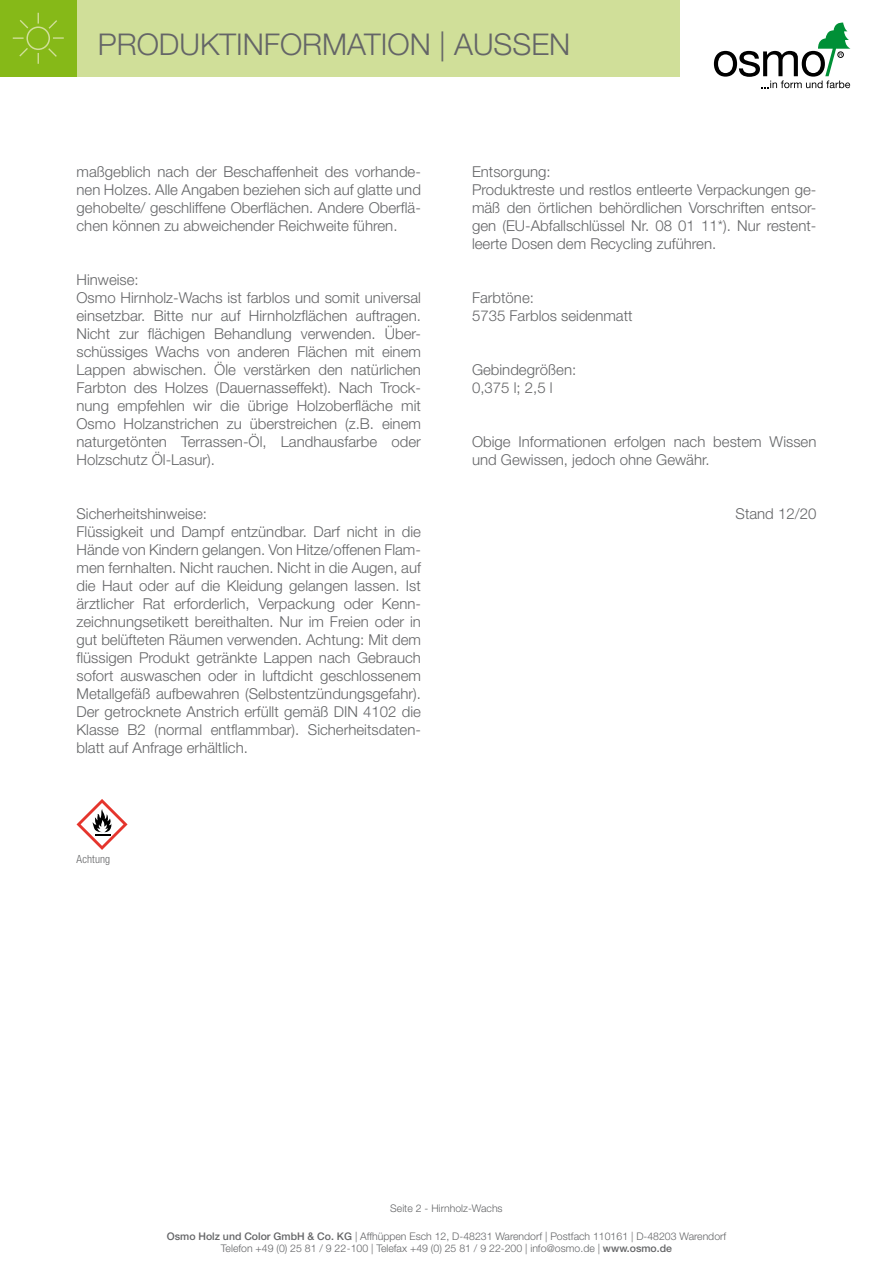
<style>
.page{position:relative;width:893px;height:1263px;background:#fff}
.page>*{position:absolute;margin:0;border:0;box-sizing:border-box;transform-origin:0 0}
.t1{font:300 30px "Helvetica Neue";color:#646567}
.t2{font:300 15px/18px "Helvetica Neue";color:#646567}
.t3{font:300 condensed 11.25px "Helvetica Neue";letter-spacing:.01em;color:#646567}
.t4{font:300 10.5px/12.6px "Helvetica Neue";color:#646567;text-align:center}
.s1{font-weight:500}
</style>
<div class="page">
<div style="left:77px;top:0;width:603px;height:77px;background:#d0df99"></div>
<svg style="left:714px;top:23px;width:136px;height:65px"></svg>
<div style="left:0;top:0;width:77px;height:77px;background:#86b918"></div>
<svg style="left:12px;top:12px;width:52px;height:52px"></svg>
<svg style="left:77px;top:799px;width:51px;height:51px"></svg>
<h1 class="t1" style="left:98px;top:26px;width:350px">PRODUKTINFORMATION |</h1>
<p class="t2" style="left:77px;top:162px;width:346px;text-align:justify">maßgeblich nach der Beschaffenheit des vorhande&shy;nen Holzes. Alle Angaben beziehen sich auf glatte und gehobelte/ geschliffene Oberflächen. Andere Oberflä&shy;chen können zu abweichender Reichweite führen.</p>
<p class="t2" style="left:77px;top:270px;width:346px">Hinweise:<br>Osmo Hirnholz-Wachs ist farblos und somit universal einsetzbar. Bitte nur auf Hirnholzflächen auftragen.<br>Nicht zur flächigen Behandlung verwenden. Über&shy;schüssiges Wachs von anderen Flächen mit einem Lappen abwischen. Öle verstärken den natürlichen Farbton des Holzes (Dauernasseffekt). Nach Trock&shy;nung empfehlen wir die übrige Holzoberfläche mit Osmo Holzanstrichen zu überstreichen (z.B. einem naturgetönten Terrassen-Öl, Landhausfarbe oder Holzschutz Öl-Lasur).</p>
<p class="t2" style="left:77px;top:504px;width:346px">Sicherheitshinweise:<br>Flüssigkeit und Dampf entzündbar. Darf nicht in die Hände von Kindern gelangen. Von Hitze/offenen Flam&shy;men fernhalten. Nicht rauchen. Nicht in die Augen, auf die Haut oder auf die Kleidung gelangen lassen. Ist ärztlicher Rat erforderlich, Verpackung oder Kenn&shy;zeichnungsetikett bereithalten. Nur im Freien oder in gut belüfteten Räumen verwenden. Achtung: Mit dem flüssigen Produkt getränkte Lappen nach Gebrauch sofort auswaschen oder in luftdicht geschlossenem Metallgefäß aufbewahren (Selbstentzündungsgefahr).<br>Der getrocknete Anstrich erfüllt gemäß DIN 4102 die Klasse B2 (normal entflammbar). Sicherheitsdaten&shy;blatt auf Anfrage erhältlich.</p>
<p class="t3" style="left:77px;top:853px;width:35px">Achtung</p>
<p class="t2" style="left:472px;top:162px;width:346px">Entsorgung:<br>Produktreste und restlos entleerte Verpackungen ge&shy;mäß den örtlichen behördlichen Vorschriften entsor&shy;gen (EU-Abfallschlüssel Nr. 08 01 11*). Nur restent&shy;leerte Dosen dem Recycling zuführen.</p>
<p class="t2" style="left:472px;top:288px;width:162px">Farbtöne:<br>5735 Farblos seidenmatt</p>
<p class="t2" style="left:472px;top:360px;width:106px">Gebindegrößen:<br>0,375 l; 2,5 l</p>
<p class="t2" style="left:472px;top:432px;width:346px">Obige Informationen erfolgen nach bestem Wissen und Gewissen, jedoch ohne Gewähr.</p>
<p class="t2" style="left:736px;top:504px;width:82px">Stand 12/20</p>
<p class="t4" style="left:390px;top:1202px;width:114px">Seite 2 - Hirnholz-Wachs</p>
<p class="t4" style="left:167px;top:1229px;width:561px"><span class="s1">Osmo Holz und Color GmbH &amp; Co. KG</span> | Affhüppen Esch 12, D-48231 Warendorf | Postfach 110161 | D-48203 Warendorf<br>Telefon +49 (0) 25 81 / 9 22-100 | Telefax +49 (0) 25 81 / 9 22-200 | info@osmo.de | <span class="s1">www.osmo.de</span></p>
</div>
